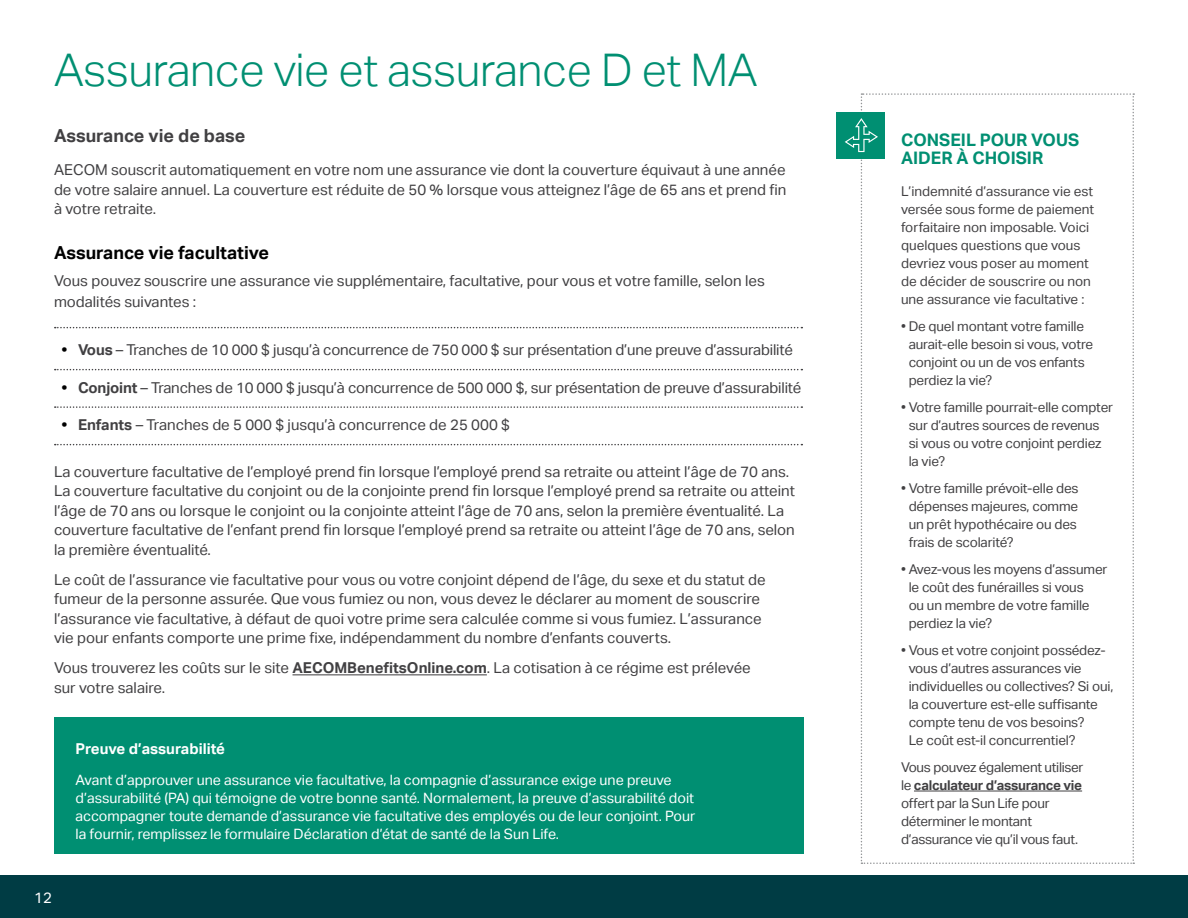
<style>
.page{position:relative;width:1188px;height:918px;background:#fff}
.page>*{position:absolute;margin:0;border:0;box-sizing:border-box;transform-origin:0 0}
.t1{font:300 45px "AECOM Sans";letter-spacing:-.01em;color:#008f72}
.t2{font:700 18px "AECOM Sans";color:#000}
.t3{font:700 18px "AECOM Sans";color:#414042}
.t4{font:700 17.25px/18px "AECOM Sans";color:#008f72}
.t5{font:15px/19.5px "AECOM Sans";color:#414042}
.t6{font:700 15px "AECOM Sans";color:#fff}
.t7{font:15px "AECOM Sans";color:#fff}
.t8{font:14.25px/18px "AECOM Sans";color:#fff}
.t9{font:13.5px/18px "AECOM Sans";letter-spacing:-.01em;color:#414042}
.s1{font-weight:700;color:#000}
.s2{font-weight:700}
</style>
<div class="page">
<div style="left:54px;top:717px;width:749px;height:137px;background:#008f72"></div>
<svg style="left:55px;top:327px;width:747px;height:1px"></svg>
<svg style="left:55px;top:369px;width:747px;height:1px"></svg>
<svg style="left:55px;top:406px;width:747px;height:2px"></svg>
<svg style="left:55px;top:444px;width:747px;height:1px"></svg>
<hr style="left:292px;top:674px;width:195px;height:1px;background:#414042">
<svg style="left:836px;top:93px;width:298px;height:771px"></svg>
<div style="left:0;top:876px;width:1188px;height:42px;background:#003c44"></div>
<h1 class="t1" style="left:54px;top:44px;width:705px">Assurance vie et assurance D et MA</h1>
<p class="t3" style="left:54px;top:126px;width:193px">Assurance vie de base</p>
<p class="t5" style="left:54px;top:160px;width:734px;text-align:justify">AECOM souscrit automatiquement en votre nom une assurance vie dont la couverture équivaut à une année de votre salaire annuel. La couverture est réduite de 50 % lorsque vous atteignez l’âge de 65 ans et prend fin à votre retraite.</p>
<p class="t2" style="left:54px;top:243px;width:217px">Assurance vie facultative</p>
<p class="t5" style="left:54px;top:271px;width:712px;line-height:21px">Vous pouvez souscrire une assurance vie supplémentaire, facultative, pour vous et votre famille, selon les modalités suivantes :</p>
<p class="t5" style="left:62px;top:340px;width:733px"><span class="s1">•</span> <span class="s2">Vous</span> – Tranches de 10 000 $ jusqu’à concurrence de 750 000 $ sur présentation d’une preuve d’assurabilité</p>
<p class="t5" style="left:62px;top:378px;width:741px"><span class="s1">•</span> <span class="s2">Conjoint</span> – Tranches de 10 000 $ jusqu’à concurrence de 500 000 $, sur présentation de preuve d’assurabilité</p>
<p class="t5" style="left:62px;top:415px;width:450px"><span class="s1">•</span> <span class="s2">Enfants</span> – Tranches de 5 000 $ jusqu’à concurrence de 25 000 $</p>
<p class="t5" style="left:54px;top:462px;width:742px">La couverture facultative de l’employé prend fin lorsque l’employé prend sa retraite ou atteint l’âge de 70 ans.<br>La couverture facultative du conjoint ou de la conjointe prend fin lorsque l’employé prend sa retraite ou atteint l’âge de 70 ans ou lorsque le conjoint ou la conjointe atteint l’âge de 70 ans, selon la première éventualité. La couverture facultative de l’enfant prend fin lorsque l’employé prend sa retraite ou atteint l’âge de 70 ans, selon la première éventualité.</p>
<p class="t5" style="left:54px;top:570px;width:713px">Le coût de l’assurance vie facultative pour vous ou votre conjoint dépend de l’âge, du sexe et du statut de fumeur de la personne assurée. Que vous fumiez ou non, vous devez le déclarer au moment de souscrire l’assurance vie facultative, à défaut de quoi votre prime sera calculée comme si vous fumiez. L’assurance vie pour enfants comporte une prime fixe, indépendamment du nombre d’enfants couverts.</p>
<p class="t5" style="left:54px;top:658px;width:698px">Vous trouverez les coûts sur le site <span class="s2">AECOMBenefitsOnline.com</span>. La cotisation à ce régime est prélevée sur votre salaire.</p>
<p class="t7" style="left:34px;top:889px;width:19px">12</p>
<p class="t6" style="left:76px;top:740px;width:151px">Preuve d’assurabilité</p>
<p class="t8" style="left:76px;top:771px;width:621px">Avant d’approuver une assurance vie facultative, la compagnie d’assurance exige une preuve d’assurabilité (PA) qui témoigne de votre bonne santé. Normalement, la preuve d’assurabilité doit accompagner toute demande d’assurance vie facultative des employés ou de leur conjoint. Pour la fournir, remplissez le formulaire Déclaration d’état de santé de la Sun Life.</p>
<p class="t4" style="left:901px;top:131px;width:180px">CONSEIL POUR VOUS<br>AIDER À CHOISIR</p>
<p class="t9" style="left:901px;top:182px;width:195px">L’indemnité d’assurance vie est versée sous forme de paiement forfaitaire non imposable. Voici quelques questions que vous devriez vous poser au moment de décider de souscrire ou non une assurance vie facultative :</p>
<p class="t9" style="left:909px;top:317px;width:186px;text-indent:-8px">• De quel montant votre famille aurait-elle besoin si vous, votre conjoint ou un de vos enfants perdiez la vie?</p>
<p class="t9" style="left:909px;top:398px;width:206px;text-indent:-8px">• Votre famille pourrait-elle compter sur d’autres sources de revenus<br>si vous ou votre conjoint perdiez la vie?</p>
<p class="t9" style="left:909px;top:479px;width:171px;text-indent:-8px">• Votre famille prévoit-elle des dépenses majeures, comme un prêt hypothécaire ou des frais de scolarité?</p>
<p class="t9" style="left:909px;top:560px;width:200px;text-indent:-8px">• Avez-vous les moyens d’assumer le coût des funérailles si vous<br>ou un membre de votre famille perdiez la vie?</p>
<p class="t9" style="left:909px;top:641px;width:206px;text-indent:-8px">• Vous et votre conjoint possédez&shy;vous d’autres assurances vie individuelles ou collectives? Si oui, la couverture est-elle suffisante compte tenu de vos besoins?<br>Le coût est-il concurrentiel?</p>
<p class="t9" style="left:901px;top:758px;width:184px">Vous pouvez également utiliser le <span class="s2">calculateur d’assurance vie </span>offert par la Sun Life pour déterminer le montant d’assurance vie qu’il vous faut.</p>
</div>
